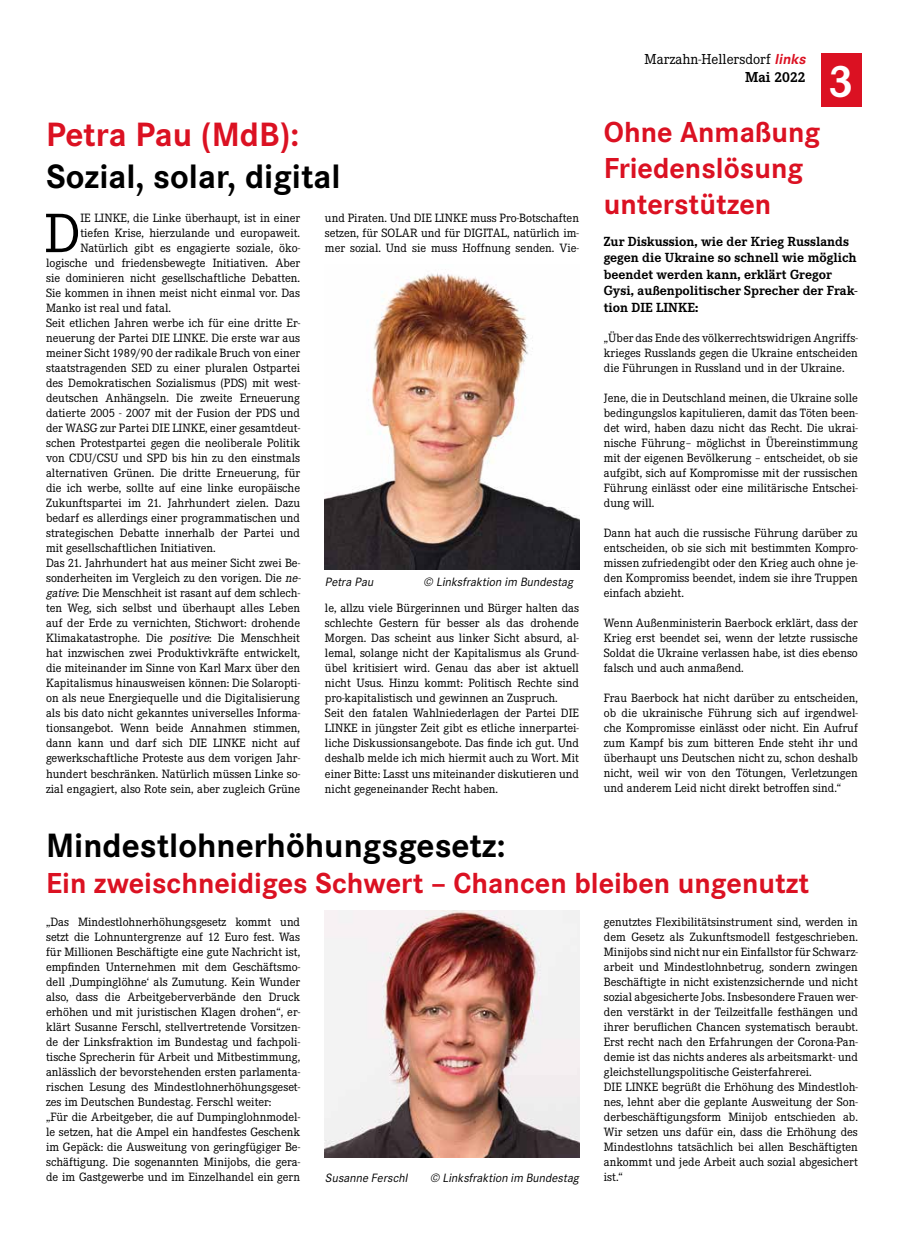
<style>
.page{position:relative;width:904px;height:1241px;background:#fff}
.page>*{position:absolute;margin:0;border:0;box-sizing:border-box;transform-origin:0 0}
.t1{font:57.5px "Corporate E";color:#000}
.t2{font:700 47.5px "Corporate E";color:#fff}
.t3{font:700 35px "Corporate S";color:#000}
.t4{font:700 35px "Corporate S";color:#db1122}
.t5{font:700 30px/36px "Corporate S";color:#db1122}
.t6{font:15px/18px "Corporate E";color:#000;text-align:right}
.t7{font:700 13.75px/16.5px "Corporate E";color:#000}
.t8{font:12.5px/15px "Corporate E";color:#000;text-align:justify}
.t9{font:italic 12.5px "Corporate S";color:#000}
.s1{font-family:"Corporate S";font-weight:700;font-style:italic;color:#db1122}
.s2{font-weight:700}
.s3{font-style:italic}
</style>
<div class="page">
<div style="left:820px;top:54px;width:41px;height:53px;background:#db1122"></div>
<img style="left:325px;top:273px;width:254px;height:296px">
<img style="left:325px;top:910px;width:254px;height:246px">
<p class="t6" style="left:644px;top:51px;width:166px">Marzahn-Hellersdorf <span class="s1">links<br></span><span class="s2">Mai 2022</span></p>
<h2 class="t2" style="left:828px;top:54px;width:26px">3</h2>
<h3 class="t5" style="left:604px;top:115px;width:218px">Ohne Anmaßung<br>Friedenslösung unterstützen</h3>
<p class="t7" style="left:604px;top:233px;width:255px">Zur Diskussion, wie der Krieg Russlands gegen die Ukraine so schnell wie möglich beendet werden kann, erklärt Gregor Gysi, außenpolitischer Sprecher der Frak&shy;tion DIE LINKE:</p>
<p class="t8" style="left:604px;top:330px;width:255px">„Über das Ende des völkerrechtswidrigen Angriffs&shy;krieges Russlands gegen die Ukraine entscheiden die Führungen in Russland und in der Ukraine.</p>
<p class="t8" style="left:604px;top:390px;width:255px">Jene, die in Deutschland meinen, die Ukraine solle bedingungslos kapitulieren, damit das Töten been&shy;det wird, haben dazu nicht das Recht. Die ukrai&shy;nische Führung– möglichst in Übereinstimmung mit der eigenen Bevölkerung – entscheidet, ob sie aufgibt, sich auf Kompromisse mit der russischen Führung einlässt oder eine militärische Entschei&shy;dung will.</p>
<p class="t8" style="left:604px;top:525px;width:255px">Dann hat auch die russische Führung darüber zu entscheiden, ob sie sich mit bestimmten Kompro&shy;missen zufriedengibt oder den Krieg auch ohne je&shy;den Kompromiss beendet, indem sie ihre Truppen einfach abzieht.</p>
<p class="t8" style="left:604px;top:615px;width:255px">Wenn Außenministerin Baerbock erklärt, dass der Krieg erst beendet sei, wenn der letzte russische Soldat die Ukraine verlassen habe, ist dies ebenso falsch und auch anmaßend.</p>
<p class="t8" style="left:604px;top:690px;width:255px">Frau Baerbock hat nicht darüber zu entscheiden, ob die ukrainische Führung sich auf irgendwel&shy;che Kompromisse einlässt oder nicht. Ein Aufruf zum Kampf bis zum bitteren Ende steht ihr und überhaupt uns Deutschen nicht zu, schon deshalb nicht, weil wir von den Tötungen, Verletzungen und anderem Leid nicht direkt betroffen sind.“</p>
<h3 class="t4" style="left:46px;top:114px;width:254px">Petra Pau (MdB):</h3>
<h3 class="t3" style="left:46px;top:156px;width:296px">Sozial, solar, digital</h3>
<p class="t8" style="left:325px;top:211px;width:255px">und Piraten. Und DIE LINKE muss Pro-Botschaften setzen, für SOLAR und für DIGITAL, natürlich im&shy;mer sozial. Und sie muss Hoffnung senden. Vie-</p>
<h1 class="t1" style="left:44px;top:202px;width:37px">D</h1>
<p class="t8" style="left:80px;top:211px;width:221px">IE LINKE, die Linke überhaupt, ist in einer</p>
<p class="t8" style="left:80px;top:226px;width:221px">tiefen Krise, hierzulande und europaweit.</p>
<p class="t8" style="left:80px;top:241px;width:221px">Natürlich gibt es engagierte soziale, öko-</p>
<p class="t8" style="left:46px;top:256px;width:255px">logische und friedensbewegte Initiativen. Aber</p>
<p class="t8" style="left:46px;top:271px;width:255px">sie dominieren nicht gesellschaftliche Debatten.</p>
<p class="t8" style="left:46px;top:286px;width:255px">Sie kommen in ihnen meist nicht einmal vor. Das</p>
<p class="t8" style="left:46px;top:301px;width:126px">Manko ist real und fatal.</p>
<p class="t8" style="left:46px;top:316px;width:255px">Seit etlichen Jahren werbe ich für eine dritte Er-</p>
<p class="t8" style="left:46px;top:331px;width:255px">neuerung der Partei DIE LINKE. Die erste war aus</p>
<p class="t8" style="left:46px;top:346px;width:255px">meiner Sicht 1989/90 der radikale Bruch von einer</p>
<p class="t8" style="left:46px;top:361px;width:255px">staatstragenden SED zu einer pluralen Ostpartei</p>
<p class="t8" style="left:46px;top:376px;width:255px">des Demokratischen Sozialismus (PDS) mit west-</p>
<p class="t8" style="left:46px;top:391px;width:255px">deutschen Anhängseln. Die zweite Erneuerung</p>
<p class="t8" style="left:46px;top:406px;width:255px">datierte 2005 - 2007 mit der Fusion der PDS und</p>
<p class="t8" style="left:46px;top:421px;width:255px">der WASG zur Partei DIE LINKE, einer gesamtdeut-</p>
<p class="t8" style="left:46px;top:436px;width:255px">schen Protestpartei gegen die neoliberale Politik</p>
<p class="t8" style="left:46px;top:451px;width:255px">von CDU/CSU und SPD bis hin zu den einstmals</p>
<p class="t8" style="left:46px;top:466px;width:255px">alternativen Grünen. Die dritte Erneuerung, für</p>
<p class="t8" style="left:46px;top:481px;width:255px">die ich werbe, sollte auf eine linke europäische</p>
<p class="t8" style="left:46px;top:496px;width:255px">Zukunftspartei im 21. Jahrhundert zielen. Dazu</p>
<p class="t8" style="left:46px;top:511px;width:255px">bedarf es allerdings einer programmatischen und</p>
<p class="t8" style="left:46px;top:526px;width:255px">strategischen Debatte innerhalb der Partei und</p>
<p class="t8" style="left:46px;top:541px;width:171px">mit gesellschaftlichen Initiativen.</p>
<p class="t8" style="left:46px;top:556px;width:255px">Das 21. Jahrhundert hat aus meiner Sicht zwei Be-</p>
<p class="t8" style="left:46px;top:571px;width:258px">sonderheiten im Vergleich zu den vorigen. Die <span class="s3">ne-</span></p>
<p class="t8" style="left:46px;top:586px;width:255px"><span class="s3">gative</span>: Die Menschheit ist rasant auf dem schlech-</p>
<p class="t8" style="left:46px;top:601px;width:255px">ten Weg, sich selbst und überhaupt alles Leben</p>
<p class="t8" style="left:46px;top:616px;width:255px">auf der Erde zu vernichten, Stichwort: drohende</p>
<p class="t8" style="left:46px;top:631px;width:255px">Klimakatastrophe. Die <span class="s3">positive</span>: Die Menschheit</p>
<p class="t8" style="left:46px;top:646px;width:255px">hat inzwischen zwei Produktivkräfte entwickelt,</p>
<p class="t8" style="left:46px;top:661px;width:255px">die miteinander im Sinne von Karl Marx über den</p>
<p class="t8" style="left:46px;top:676px;width:255px">Kapitalismus hinausweisen können: Die Solaropti-</p>
<p class="t8" style="left:46px;top:691px;width:255px">on als neue Energiequelle und die Digitalisierung</p>
<p class="t8" style="left:46px;top:706px;width:255px">als bis dato nicht gekanntes universelles Informa-</p>
<p class="t8" style="left:46px;top:721px;width:255px">tionsangebot. Wenn beide Annahmen stimmen,</p>
<p class="t8" style="left:46px;top:736px;width:255px">dann kann und darf sich DIE LINKE nicht auf</p>
<p class="t8" style="left:46px;top:751px;width:255px">gewerkschaftliche Proteste aus dem vorigen Jahr-</p>
<p class="t8" style="left:46px;top:766px;width:255px">hundert beschränken. Natürlich müssen Linke so-</p>
<p class="t8" style="left:46px;top:781px;width:255px">zial engagiert, also Rote sein, aber zugleich Grüne</p>
<p class="t9" style="left:325px;top:575px;width:52px">Petra Pau</p>
<p class="t9" style="left:423px;top:575px;width:154px">© Linksfraktion im Bundestag</p>
<p class="t8" style="left:325px;top:601px;width:255px;text-align:left">le, allzu viele Bürgerinnen und Bürger halten das schlechte Gestern für besser als das drohende Morgen. Das scheint aus linker Sicht absurd, al&shy;lemal, solange nicht der Kapitalismus als Grund&shy;übel kritisiert wird. Genau das aber ist aktuell nicht Usus. Hinzu kommt: Politisch Rechte sind pro-kapitalistisch und gewinnen an Zuspruch.<br>Seit den fatalen Wahlniederlagen der Partei DIE LINKE in jüngster Zeit gibt es etliche innerpartei&shy;liche Diskussionsangebote. Das finde ich gut. Und deshalb melde ich mich hiermit auch zu Wort. Mit einer Bitte: Lasst uns miteinander diskutieren und nicht gegeneinander Recht haben.</p>
<h3 class="t3" style="left:46px;top:825px;width:461px">Mindestlohnerhöhungsgesetz:</h3>
<h3 class="t5" style="left:46px;top:865px;width:764px">Ein zweischneidiges Schwert – Chancen bleiben ungenutzt</h3>
<p class="t8" style="left:604px;top:914px;width:255px;text-align:left">genutztes Flexibilitätsinstrument sind, werden in dem Gesetz als Zukunftsmodell festgeschrieben.<br>Minijobs sind nicht nur ein Einfallstor für Schwarz&shy;arbeit und Mindestlohnbetrug, sondern zwingen Beschäftigte in nicht existenzsichernde und nicht sozial abgesicherte Jobs. Insbesondere Frauen wer&shy;den verstärkt in der Teilzeitfalle festhängen und ihrer beruflichen Chancen systematisch beraubt.<br>Erst recht nach den Erfahrungen der Corona-Pan&shy;demie ist das nichts anderes als arbeitsmarkt- und gleichstellungspolitische Geisterfahrerei.<br>DIE LINKE begrüßt die Erhöhung des Mindestloh&shy;nes, lehnt aber die geplante Ausweitung der Son&shy;derbeschäftigungsform Minijob entschieden ab.<br>Wir setzen uns dafür ein, dass die Erhöhung des Mindestlohns tatsächlich bei allen Beschäftigten ankommt und jede Arbeit auch sozial abgesichert</p>
<p class="t9" style="left:325px;top:1170px;width:87px">Susanne Ferschl</p>
<p class="t9" style="left:430px;top:1170px;width:153px">© Linksfraktion im Bundestag</p>
<p class="t8" style="left:604px;top:1169px;width:21px">ist.“</p>
<p class="t8" style="left:46px;top:914px;width:255px;text-align:left">„Das Mindestlohnerhöhungsgesetz kommt und setzt die Lohnuntergrenze auf 12 Euro fest. Was für Millionen Beschäftigte eine gute Nachricht ist, empfinden Unternehmen mit dem Geschäftsmo&shy;dell ‚Dumpinglöhne‘ als Zumutung. Kein Wunder also, dass die Arbeitgeberverbände den Druck erhöhen und mit juristischen Klagen drohen“, er&shy;klärt Susanne Ferschl, stellvertretende Vorsitzen&shy;de der Linksfraktion im Bundestag und fachpoli&shy;tische Sprecherin für Arbeit und Mitbestimmung, anlässlich der bevorstehenden ersten parlamenta&shy;rischen Lesung des Mindestlohnerhöhungsgeset&shy;zes im Deutschen Bundestag. Ferschl weiter:<br>„Für die Arbeitgeber, die auf Dumpinglohnmodel&shy;le setzen, hat die Ampel ein handfestes Geschenk im Gepäck: die Ausweitung von geringfügiger Be&shy;schäftigung. Die sogenannten Minijobs, die gera&shy;de im Gastgewerbe und im Einzelhandel ein gern</p>
</div>
